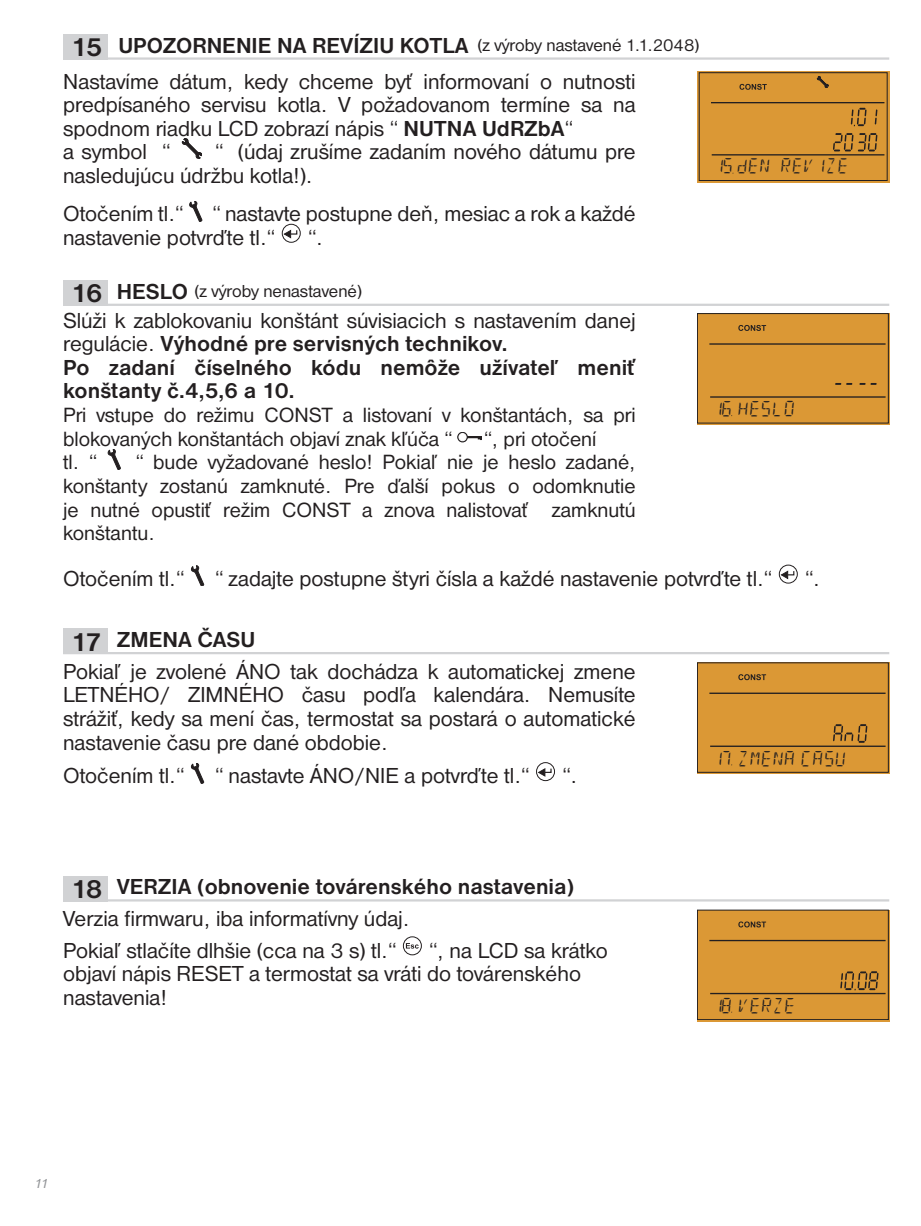
<style>
.page{position:relative;width:921px;height:1226px;background:#fff}
.page>*{position:absolute;margin:0;border:0;box-sizing:border-box;transform-origin:0 0}
.t1{font:700 27px "Nimbus Sans DOT";color:#231f20}
.t2{font:22.5px/23.6px "Nimbus Sans DOT";color:#231f20}
.t3{font:700 22.5px/23.6px "Nimbus Sans DOT";color:#231f20}
.t4{font:21.38px/23.6px "Nimbus Sans DOT";color:#231f20}
.t5{font:700 19.8px "pt 22.lcd";color:#231f20}
.t6{font:700 19.35px "pt 22 lcd";color:#231f20}
.t7{font:18px "Nimbus Sans DOT";color:#231f20}
.t8{font:italic 13.5px "Nimbus Sans DOT";color:#939598}
.s1{font-weight:700}
.s2{font-weight:700;font-size:27px}
.s3{font-weight:700;font-size:22.5px}
.s4{font-weight:400}
</style>
<div class="page">
<div style="left:697px;top:909px;width:192px;height:112px;background:#db9835"></div>
<hr style="left:710px;top:992px;width:175px;height:2px;background:#231f20">
<hr style="left:709px;top:939px;width:176px;height:2px;background:#231f20">
<svg style="left:738px;top:921px;width:28px;height:6px"></svg>
<svg style="left:840px;top:971px;width:38px;height:19px"></svg>
<div style="left:697px;top:71px;width:192px;height:111px;background:#db9835"></div>
<div style="left:699px;top:72px;width:188px;height:109px;border:1px solid #231f20"></div>
<hr style="left:712px;top:154px;width:172px;height:1px;background:#231f20">
<hr style="left:711px;top:102px;width:173px;height:1px;background:#231f20">
<svg style="left:739px;top:84px;width:28px;height:6px"></svg>
<svg style="left:875px;top:109px;width:2px;height:16px"></svg>
<svg style="left:851px;top:108px;width:15px;height:18px"></svg>
<svg style="left:817px;top:76px;width:11px;height:12px"></svg>
<svg style="left:833px;top:133px;width:44px;height:18px"></svg>
<div style="left:697px;top:313px;width:192px;height:112px;background:#db9835"></div>
<div style="left:697px;top:313px;width:191px;height:110px;border:1px solid #231f20"></div>
<hr style="left:710px;top:396px;width:175px;height:1px;background:#231f20">
<hr style="left:709px;top:343px;width:176px;height:1px;background:#231f20">
<svg style="left:738px;top:325px;width:28px;height:6px"></svg>
<svg style="left:859px;top:383px;width:18px;height:2px"></svg>
<svg style="left:835px;top:383px;width:17px;height:2px"></svg>
<hr style="left:63px;top:57px;width:826px;height:3px;background:#d1d2d4">
<div style="left:63px;top:34px;width:45px;height:26px;background:#d1d2d4"></div>
<svg style="left:189px;top:201px;width:13px;height:20px"></svg>
<div style="left:282px;top:224px;width:19px;height:19px;border:1px solid #231f20;border-radius:50%"></div>
<svg style="left:284px;top:229px;width:14px;height:9px"></svg>
<svg style="left:182px;top:139px;width:20px;height:20px"></svg>
<div style="left:63px;top:280px;width:45px;height:26px;background:#d1d2d4"></div>
<hr style="left:63px;top:303px;width:826px;height:3px;background:#d1d2d4">
<svg style="left:108px;top:449px;width:13px;height:20px"></svg>
<svg style="left:191px;top:565px;width:13px;height:20px"></svg>
<div style="left:779px;top:564px;width:19px;height:19px;border:1px solid #231f20;border-radius:50%"></div>
<svg style="left:781px;top:570px;width:14px;height:9px"></svg>
<div style="left:458px;top:432px;width:9px;height:10px;border:1px solid #231f20;border-radius:50%"></div>
<div style="left:459px;top:433px;width:7px;height:8px;border:1px solid #fff;border-radius:50%"></div>
<svg style="left:467px;top:436px;width:15px;height:3px"></svg>
<div style="left:697px;top:662px;width:192px;height:112px;background:#db9835"></div>
<div style="left:697px;top:662px;width:191px;height:110px;border:1px solid #231f20"></div>
<hr style="left:710px;top:745px;width:175px;height:1px;background:#231f20">
<hr style="left:709px;top:692px;width:176px;height:2px;background:#231f20">
<svg style="left:738px;top:674px;width:28px;height:6px"></svg>
<svg style="left:833px;top:724px;width:34px;height:18px"></svg>
<div style="left:63px;top:628px;width:45px;height:26px;background:#d1d2d4"></div>
<svg style="left:191px;top:763px;width:13px;height:20px"></svg>
<div style="left:536px;top:762px;width:19px;height:19px;border:1px solid #231f20;border-radius:50%"></div>
<svg style="left:538px;top:767px;width:14px;height:9px"></svg>
<hr style="left:63px;top:652px;width:826px;height:2px;background:#d1d2d4">
<div style="left:63px;top:876px;width:45px;height:25px;background:#d1d2d4"></div>
<div style="left:403px;top:936px;width:19px;height:19px;border:1px solid #231f20;border-radius:50%"></div>
<svg style="left:406px;top:943px;width:13px;height:5px"></svg>
<hr style="left:63px;top:899px;width:826px;height:2px;background:#d1d2d4">
<p class="t3" style="left:118px;top:36px;width:352px">UPOZORNENIE NA REVÍZIU KOTLA</p>
<p class="t2" style="left:63px;top:71px;width:574px">Nastavíme dátum, kedy chceme byť informovaní o nutnosti predpísaného servisu kotla. V požadovanom termíne sa na spodnom riadku LCD zobrazí nápis “ <span class="s1">NUTNA UdRZbA</span>“<br>a symbol “</p>
<p class="t1" style="left:71px;top:38px;width:33px">15</p>
<p class="t7" style="left:478px;top:38px;width:223px">(z výroby nastavené 1.1.2048)</p>
<p class="t2" style="left:63px;top:142px;width:574px;text-indent:152px">“ (údaj zrušíme zadaním nového dátumu pre nasledujúcu údržbu kotla!).</p>
<p class="t2" style="left:63px;top:204px;width:122px">Otočením tl.“</p>
<p class="t2" style="left:63px;top:204px;width:574px;text-indent:149px">“ nastavte postupne deň, mesiac a rok a každé nastavenie potvrďte tl.“</p>
<p class="t2" style="left:308px;top:227px;width:16px">“.</p>
<p class="t7" style="left:71px;top:284px;width:292px"><span class="s2">16</span> <span class="s3">HESLO</span> (z výroby nenastavené)</p>
<p class="t3" style="left:63px;top:310px;width:574px"><span class="s4">Slúži k zablokovaniu konštánt súvisiacich s nastavením danej regulácie.</span> Výhodné pre servisných technikov.<br>Po zadaní číselného kódu nemôže užívateľ meniť konštanty č.4,5,6 a 10.</p>
<p class="t4" style="left:63px;top:405px;width:574px">Pri vstupe do režimu CONST a listovaní v konštantách, sa pri blokovaných konštantách objaví znak kľúča “</p>
<p class="t4" style="left:484px;top:428px;width:114px">“, pri otočení</p>
<p class="t6" style="left:714px;top:155px;width:136px">15 dEN REVIZE</p>
<p class="t5" style="left:713px;top:396px;width:83px">16 HESLO</p>
<p class="t4" style="left:63px;top:452px;width:574px;text-align:justify;text-indent:73px">“ bude vyžadované heslo! Pokiaľ nie je heslo zadané, konštanty zostanú zamknuté. Pre ďalší pokus o odomknutie je nutné opustiť režim CONST a znova nalistovať zamknutú konštantu.</p>
<p class="t2" style="left:63px;top:568px;width:122px">Otočením tl.“</p>
<p class="t2" style="left:215px;top:568px;width:558px">“ zadajte postupne štyri čísla a každé nastavenie potvrďte tl.“</p>
<p class="t2" style="left:805px;top:568px;width:16px">“.</p>
<p class="t4" style="left:63px;top:452px;width:35px">tl. “</p>
<p class="t2" style="left:63px;top:625px;width:574px;line-height:31.9px;text-indent:8px"><span class="s2">17</span> <span class="s1">ZMENA ČASU<br></span>Pokiaľ je zvolené ÁNO tak dochádza k automatickej zmene</p>
<p class="t2" style="left:63px;top:684px;width:574px;text-align:justify">LETNÉHO/ ZIMNÉHO času podľa kalendára. Nemusíte strážiť, kedy sa mení čas, termostat sa postará o automatické nastavenie času pre dané obdobie.</p>
<p class="t2" style="left:63px;top:765px;width:122px">Otočením tl.“</p>
<p class="t2" style="left:215px;top:765px;width:315px">“ nastavte ÁNO/NIE a potvrďte tl.“</p>
<p class="t2" style="left:562px;top:765px;width:16px">“.</p>
<p class="t2" style="left:63px;top:872px;width:513px;line-height:31.7px;text-indent:8px"><span class="s2">18</span> <span class="s1">VERZIA (obnovenie továrenského nastavenia)<br></span>Verzia firmwaru, iba informatívny údaj.<br>Pokiaľ stlačíte dlhšie (cca na 3 s) tl.“</p>
<p class="t2" style="left:63px;top:939px;width:546px;text-indent:366px">“, na LCD sa krátko objaví nápis RESET a termostat sa vráti do továrenského nastavenia!</p>
<p class="t5" style="left:713px;top:746px;width:135px">17 ZMENA CASU</p>
<p class="t5" style="left:713px;top:993px;width:84px">18 VERZE</p>
<p class="t8" style="left:34px;top:1177px;width:16px">11</p>
</div>
